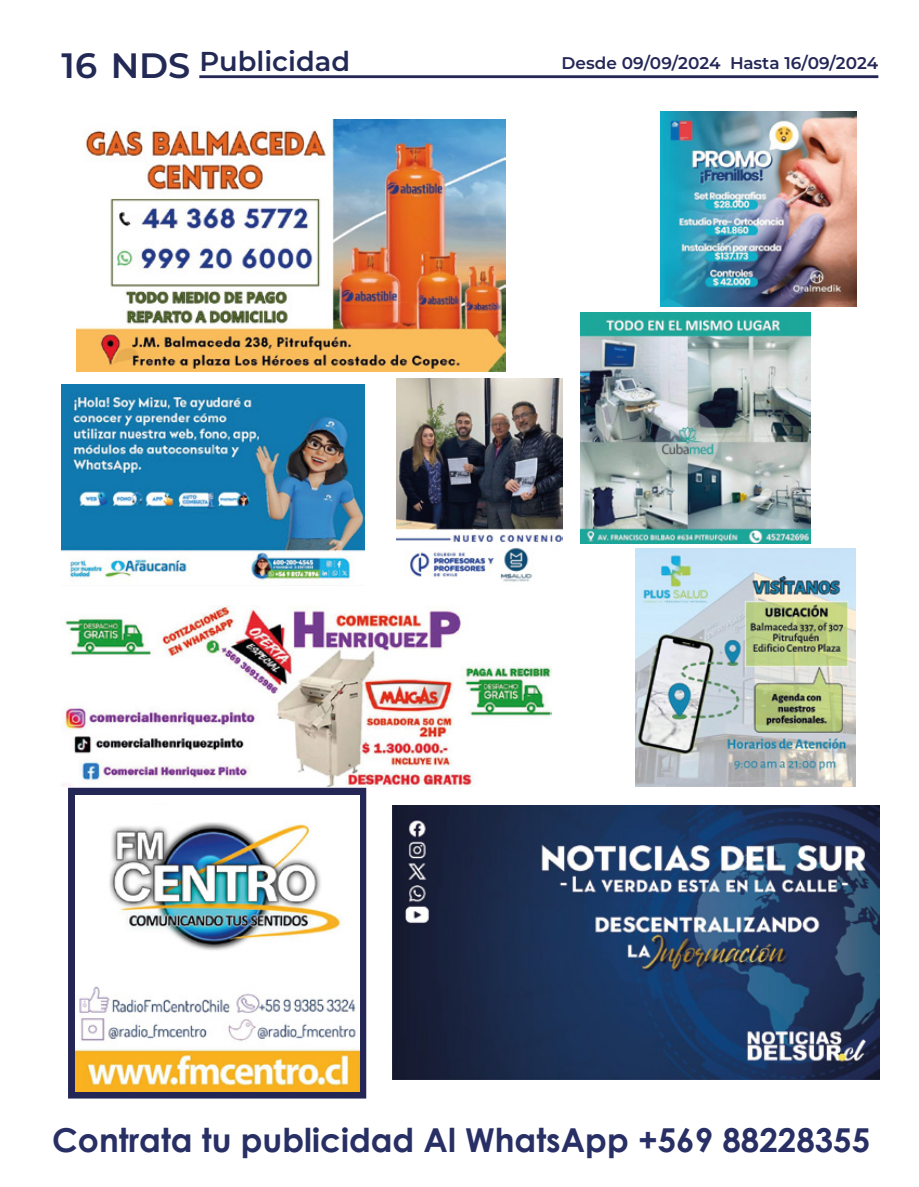
<style>
.page{position:relative;width:919px;height:1187px;background:#fff}
.page>*{position:absolute;margin:0;border:0;box-sizing:border-box;transform-origin:0 0}
.t1{font:700 33px "Century Gothic";color:#282f65}
.t2{font:600 27.3px "Montserrat";color:#222955}
.t3{font:600 16.95px "Montserrat";color:#242756}
.s1{font-size:35.25px}
</style>
<div class="page">
<hr style="left:199px;top:75px;width:679px;height:3px;background:#242756">
<svg style="left:68px;top:787px;width:298px;height:311px;fill:#242756"></svg>
<img style="left:75px;top:795px;width:284px;height:296px">
<div style="left:386px;top:799px;width:497px;height:284px;border:9px solid #fff"></div>
<img style="left:392px;top:805px;width:487px;height:273px">
<img style="left:635px;top:548px;width:220px;height:238px">
<img style="left:661px;top:112px;width:195px;height:195px">
<img style="left:580px;top:313px;width:230px;height:230px">
<img style="left:396px;top:378px;width:166px;height:204px">
<img style="left:76px;top:119px;width:429px;height:253px">
<img style="left:62px;top:385px;width:302px;height:197px">
<img style="left:62px;top:605px;width:489px;height:181px">
<p class="t2" style="left:62px;top:43px;width:290px"><span class="s1">16 NDS</span> Publicidad</p>
<p class="t3" style="left:561px;top:51px;width:318px">Desde 09/09/2024 Hasta 16/09/2024</p>
<p class="t1" style="left:52px;top:1115px;width:819px">Contrata tu publicidad Al WhatsApp +569 88228355</p>
</div>
